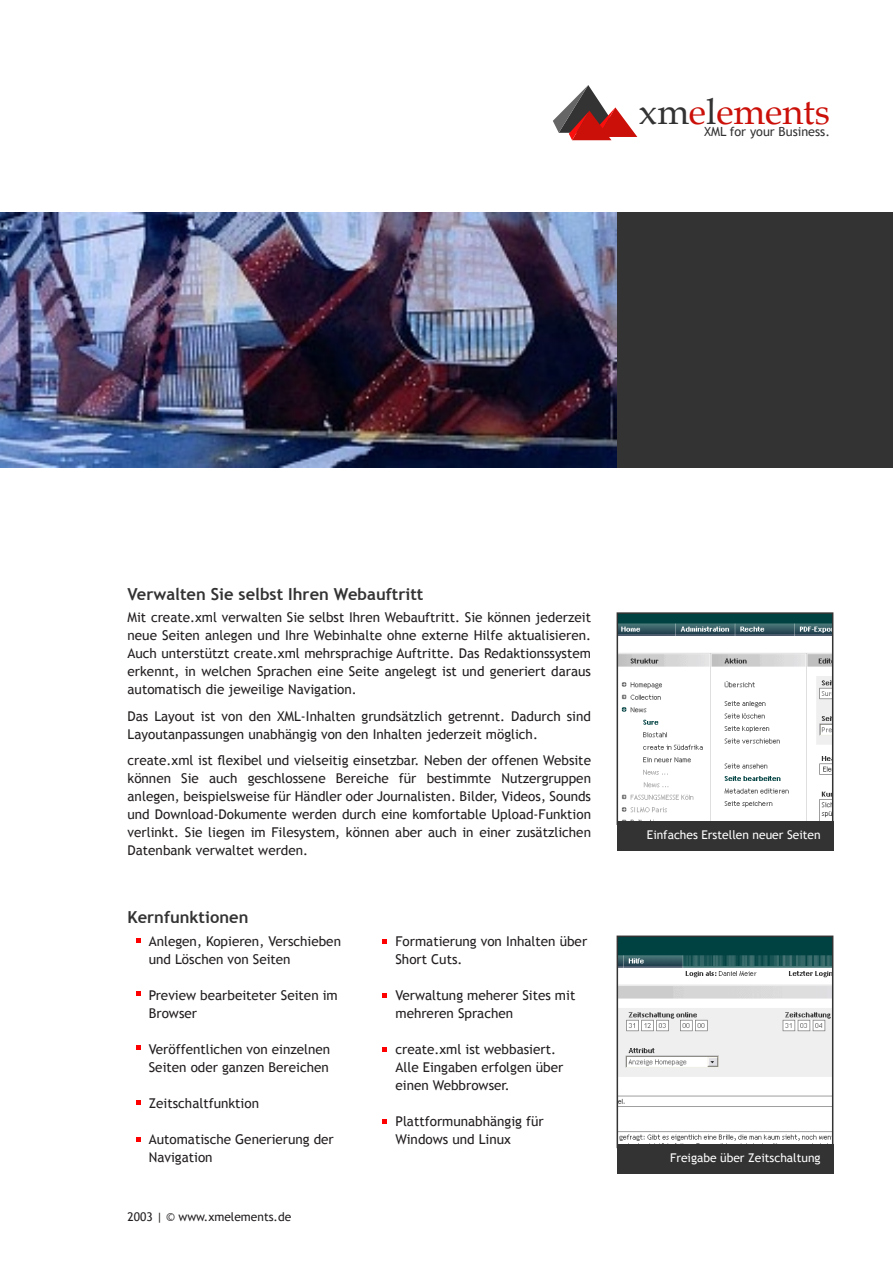
<style>
.page{position:relative;width:893px;height:1263px;background:#fff}
.page>*{position:absolute;margin:0;border:0;box-sizing:border-box;transform-origin:0 0}
.t1{font:35.85px "Book Antiqua";color:#cb1009}
.t2{font:700 16.5px "Trebuchet MS";color:#333}
.t3{font:13.5px/18px "Trebuchet MS";color:#231f20}
.t4{font:12.6px "Trebuchet MS";color:#333}
.t5{font:12px "Trebuchet MS";color:#fff}
.t6{font:12px "Trebuchet MS";color:#231f20}
.s1{color:#333}
</style>
<div class="page">
<div style="left:0;top:213px;width:893px;height:255px;background:#333"></div>
<img style="left:620px;top:615px;width:210px;height:206px">
<div style="left:617px;top:612px;width:216px;height:213px;border:2px solid #333"></div>
<img style="left:620px;top:938px;width:210px;height:206px">
<div style="left:617px;top:935px;width:216px;height:213px;border:2px solid #333"></div>
<img style="left:0;top:213px;width:617px;height:255px">
<div style="left:617px;top:1144px;width:216px;height:30px;background:#333"></div>
<div style="left:617px;top:821px;width:216px;height:29px;background:#333"></div>
<svg style="left:553px;top:85px;width:84px;height:55px"></svg>
<svg style="left:136px;top:938px;width:4px;height:4px"></svg>
<svg style="left:136px;top:1045px;width:4px;height:5px"></svg>
<svg style="left:136px;top:1100px;width:4px;height:4px"></svg>
<svg style="left:136px;top:992px;width:4px;height:4px"></svg>
<svg style="left:383px;top:940px;width:4px;height:4px"></svg>
<svg style="left:383px;top:1047px;width:4px;height:4px"></svg>
<svg style="left:383px;top:1119px;width:4px;height:5px"></svg>
<svg style="left:383px;top:993px;width:4px;height:4px"></svg>
<svg style="left:136px;top:1137px;width:4px;height:4px"></svg>
<h1 class="t1" style="left:639px;top:87px;width:193px"><span class="s1">xm</span>e<span class="s1">l</span>ements</h1>
<p class="t4" style="left:704px;top:124px;width:127px">XML for your Business.</p>
<p class="t2" style="left:128px;top:584px;width:297px">Verwalten Sie selbst Ihren Webauftritt</p>
<p class="t3" style="left:128px;top:609px;width:465px;text-align:justify">Mit create.xml verwalten Sie selbst Ihren Webauftritt. Sie können jederzeit neue Seiten anlegen und Ihre Webinhalte ohne externe Hilfe aktualisieren.<br>Auch unterstützt create.xml mehrsprachige Auftritte. Das Redaktionssystem erkennt, in welchen Sprachen eine Seite angelegt ist und generiert daraus automatisch die jeweilige Navigation.</p>
<p class="t3" style="left:128px;top:707px;width:465px">Das Layout ist von den XML-Inhalten grundsätzlich getrennt. Dadurch sind<br>Layoutanpassungen unabhängig von den Inhalten jederzeit möglich.</p>
<p class="t3" style="left:128px;top:752px;width:465px;text-align:justify">create.xml ist flexibel und vielseitig einsetzbar. Neben der offenen Website können Sie auch geschlossene Bereiche für bestimmte Nutzergruppen anlegen, beispielsweise für Händler oder Journalisten. Bilder, Videos, Sounds und Download-Dokumente werden durch eine komfortable Upload-Funktion verlinkt. Sie liegen im Filesystem, können aber auch in einer zusätzlichen Datenbank verwaltet werden.</p>
<p class="t2" style="left:128px;top:907px;width:122px">Kernfunktionen</p>
<p class="t3" style="left:149px;top:932px;width:194px">Anlegen, Kopieren, Verschieben und Löschen von Seiten</p>
<p class="t3" style="left:149px;top:986px;width:190px">Preview bearbeiteter Seiten im<br>Browser</p>
<p class="t3" style="left:149px;top:1040px;width:183px">Veröffentlichen von einzelnen<br>Seiten oder ganzen Bereichen</p>
<p class="t3" style="left:149px;top:1094px;width:112px">Zeitschaltfunktion</p>
<p class="t3" style="left:149px;top:1130px;width:186px">Automatische Generierung der<br>Navigation</p>
<p class="t6" style="left:128px;top:1209px;width:165px">2003 | © www.xmelements.de</p>
<p class="t3" style="left:395px;top:932px;width:193px">Formatierung von Inhalten über<br>Short Cuts.</p>
<p class="t3" style="left:395px;top:986px;width:181px">Verwaltung meherer Sites mit mehreren Sprachen</p>
<p class="t3" style="left:395px;top:1040px;width:169px">create.xml ist webbasiert.<br>Alle Eingaben erfolgen über einen Webbrowser.</p>
<p class="t3" style="left:395px;top:1112px;width:150px">Plattformunabhängig für<br>Windows und Linux</p>
<p class="t5" style="left:647px;top:827px;width:175px">Einfaches Erstellen neuer Seiten</p>
<p class="t5" style="left:670px;top:1150px;width:152px">Freigabe über Zeitschaltung</p>
</div>
